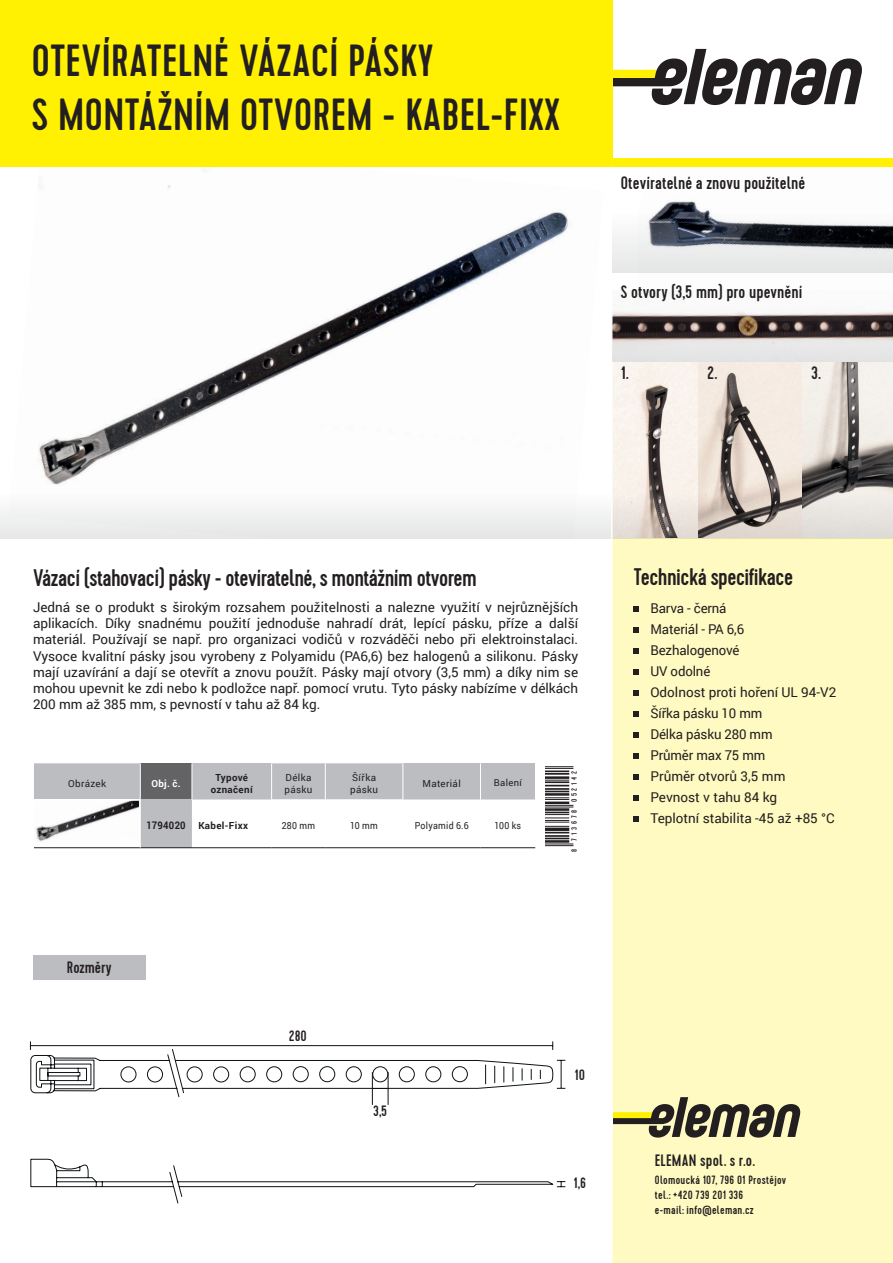
<style>
.page{position:relative;width:893px;height:1263px;background:#fff}
.page>*{position:absolute;margin:0;border:0;box-sizing:border-box;transform-origin:0 0}
.t1{font:500 45px/54px "Cervo";letter-spacing:.01em;color:#231f20}
.t2{font:500 24px "Cervo";letter-spacing:-.02em;color:#231f20}
.t3{font:500 18px "Cervo";letter-spacing:.005em;color:#231f20}
.t4{font:500 16.5px "Cervo";letter-spacing:.01em;color:#231f20}
.t5{font:500 15px "Cervo";color:#231f20}
.t6{font:13.5px/21px "Roboto";color:#231f20;text-align:justify}
.t7{font:500 12px/15px "Cervo";letter-spacing:.025em;color:#231f20}
.t8{font:9.75px/12px "Roboto";letter-spacing:.035em;color:#231f20}
.t9{font:700 9.75px/12px "Roboto";letter-spacing:.035em;color:#231f20;text-align:center}
.t10{font:9.75px "Roboto";letter-spacing:.035em;color:#231f20;scale:.9 1}
.t11{font:700 9.75px "Roboto";color:#fff}
.t12{font:9.45px "Roboto";letter-spacing:.035em;color:#231f20}
.t13{font:500 7.65px "Cervo";letter-spacing:.345em;color:#231f20}
.s1{font-size:10.5px}
</style>
<div class="page">
<img style="left:612px;top:361px;width:281px;height:98px">
<img style="left:39px;top:167px;width:530px;height:292px">
<svg style="left:34px;top:763px;width:501px;height:84px"></svg>
<hr style="left:34px;top:847px;width:106px;height:1px;background:#231f20">
<hr style="left:272px;top:847px;width:53px;height:1px;background:#231f20">
<hr style="left:325px;top:847px;width:78px;height:1px;background:#231f20">
<hr style="left:140px;top:847px;width:52px;height:1px;background:#231f20">
<hr style="left:192px;top:847px;width:80px;height:1px;background:#231f20">
<hr style="left:403px;top:847px;width:77px;height:1px;background:#231f20">
<hr style="left:480px;top:847px;width:55px;height:1px;background:#231f20">
<hr style="left:140px;top:799px;width:1px;height:48px;background:#fff">
<hr style="left:271px;top:763px;width:1px;height:36px;background:#fff">
<hr style="left:140px;top:763px;width:1px;height:36px;background:#fff">
<hr style="left:192px;top:763px;width:1px;height:36px;background:#fff">
<hr style="left:325px;top:763px;width:1px;height:36px;background:#fff">
<hr style="left:402px;top:763px;width:1px;height:36px;background:#fff">
<hr style="left:480px;top:763px;width:1px;height:36px;background:#fff">
<svg style="left:612px;top:49px;width:250px;height:56px"></svg>
<div style="left:612px;top:539px;width:281px;height:724px;background:#fffac1"></div>
<div style="left:0;top:0;width:612px;height:167px;background:#fff101"></div>
<div style="left:0;top:158px;width:893px;height:9px;background:#fff101"></div>
<svg style="left:634px;top:607px;width:5px;height:5px"></svg>
<svg style="left:634px;top:628px;width:5px;height:5px"></svg>
<svg style="left:634px;top:649px;width:5px;height:5px"></svg>
<svg style="left:634px;top:670px;width:5px;height:5px"></svg>
<svg style="left:634px;top:691px;width:5px;height:5px"></svg>
<svg style="left:634px;top:712px;width:5px;height:5px"></svg>
<svg style="left:634px;top:733px;width:5px;height:5px"></svg>
<svg style="left:634px;top:754px;width:5px;height:5px"></svg>
<svg style="left:634px;top:775px;width:5px;height:5px"></svg>
<svg style="left:634px;top:796px;width:5px;height:5px"></svg>
<svg style="left:634px;top:817px;width:5px;height:5px"></svg>
<svg style="left:0;top:459px;width:893px;height:80px"></svg>
<div style="left:33px;top:955px;width:113px;height:24px;background:#bcbdc0"></div>
<svg style="left:545px;top:780px;width:28px;height:66px"></svg>
<hr style="left:545px;top:776px;width:24px;height:3px;background:#231f20">
<hr style="left:545px;top:773px;width:24px;height:2px;background:#231f20">
<hr style="left:545px;top:770px;width:24px;height:2px;background:#231f20">
<svg style="left:545px;top:766px;width:28px;height:3px"></svg>
<hr style="left:611px;top:167px;width:1px;height:1096px;background:#fff">
<svg style="left:612px;top:201px;width:281px;height:71px"></svg>
<svg style="left:612px;top:272px;width:281px;height:89px"></svg>
<img style="left:34px;top:801px;width:105px;height:46px">
<svg style="left:30px;top:1158px;width:535px;height:46px"></svg>
<svg style="left:30px;top:1041px;width:771px;height:96px"></svg>
<h1 class="t1" style="left:32px;top:35px;width:529px">OTEVÍRATELNÉ VÁZACÍ PÁSKY<br>S MONTÁŽNÍM OTVOREM - KABEL-FIXX</h1>
<h3 class="t3" style="left:621px;top:173px;width:186px">Otevíratelné a znovu použitelné</h3>
<h3 class="t3" style="left:621px;top:281px;width:183px">S otvory (3,5 mm) pro upevnění</h3>
<h3 class="t3" style="left:621px;top:363px;width:9px">1.</h3>
<h3 class="t3" style="left:707px;top:363px;width:12px">2.</h3>
<h3 class="t3" style="left:811px;top:363px;width:11px">3.</h3>
<h2 class="t2" style="left:33px;top:563px;width:445px">Vázací (stahovací) pásky - otevíratelné, s montážním otvorem</h2>
<p class="t6" style="left:33px;top:598px;width:547px;line-height:16.2px">Jedná se o produkt s širokým rozsahem použitelnosti a nalezne využití v nejrůznějších aplikacích. Díky snadnému použití jednoduše nahradí drát, lepící pásku, příze a další materiál. Používají se např. pro organizaci vodičů v rozváděči nebo při elektroinstalaci.<br>Vysoce kvalitní pásky jsou vyrobeny z Polyamidu (PA6,6) bez halogenů a silikonu. Pásky mají uzavírání a dají se otevřít a znovu použít. Pásky mají otvory (3,5 mm) a díky nim se mohou upevnit ke zdi nebo k podložce např. pomocí vrutu. Tyto pásky nabízíme v délkách 200 mm až 385 mm, s pevností v tahu až 84 kg.</p>
<p class="t8" style="left:68px;top:777px;width:39px">Obrázek</p>
<p class="t11" style="left:151px;top:776px;width:31px">Obj. č.</p>
<p class="t9" style="left:211px;top:771px;width:43px">Typové označení</p>
<p class="t8" style="left:285px;top:771px;width:29px">Délka pásku</p>
<p class="t8" style="left:350px;top:771px;width:29px">Šířka pásku</p>
<p class="t8" style="left:423px;top:777px;width:40px">Materiál</p>
<p class="t12" style="left:494px;top:776px;width:30px">Balení</p>
<p class="t9" style="left:147px;top:819px;width:103px"><span class="s1">1794020</span> Kabel-Fixx</p>
<p class="t10" style="left:282px;top:818px;width:39px">280 mm</p>
<p class="t10" style="left:350px;top:818px;width:32px">10 mm</p>
<p class="t10" style="left:415px;top:818px;width:61px">Polyamid 6.6</p>
<p class="t10" style="left:495px;top:818px;width:31px">100 ks</p>
<p class="t4" style="left:67px;top:957px;width:46px">Rozměry</p>
<p class="t5" style="left:289px;top:1027px;width:20px">280</p>
<p class="t5" style="left:373px;top:1101px;width:16px">3,5</p>
<p class="t13" style="left:570px;top:852px;width:83px;rotate:-90deg">8 713678 052142</p>
<p class="t5" style="left:575px;top:1066px;width:12px">10</p>
<p class="t5" style="left:574px;top:1174px;width:14px">1,6</p>
<h2 class="t2" style="left:634px;top:563px;width:161px">Technická specifikace</h2>
<p class="t6" style="left:650px;top:597px;width:187px;text-align:left">Barva - černá<br>Materiál - PA 6,6<br>Bezhalogenové<br>UV odolné<br>Odolnost proti hoření UL 94-V2<br>Šířka pásku 10 mm<br>Délka pásku 280 mm<br>Průměr max 75 mm<br>Průměr otvorů 3,5 mm<br>Pevnost v tahu 84 kg<br>Teplotní stabilita -45 až +85 °C</p>
<p class="t4" style="left:655px;top:1150px;width:102px">ELEMAN spol. s r.o.</p>
<p class="t7" style="left:655px;top:1172px;width:133px">Olomoucká 107, 796 01 Prostějov tel.: +420 739 201 336<br>e-mail: info@eleman.cz</p>
</div>
